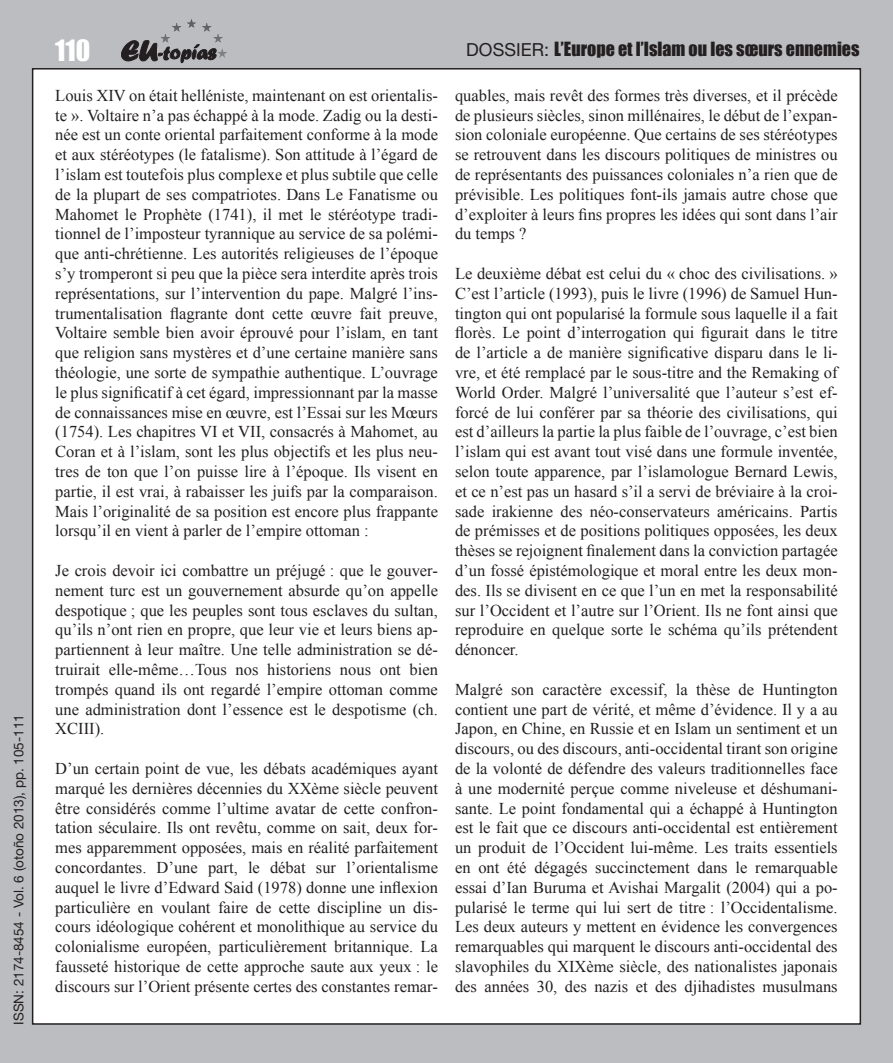
<style>
.page{position:relative;width:893px;height:1063px;background:#bcbdc0}
.page>*{position:absolute;margin:0;border:0;box-sizing:border-box;transform-origin:0 0}
.t1{font:27px "Impact";color:#fff}
.t2{font:18px "Impact";color:#231f20}
.t3{font:16.5px/19.8px "Times New Roman";color:#231f20;text-align:justify}
.t4{font:13.5px "Helvetica Neue";color:#231f20}
.s1{font-family:"Helvetica Neue"}
</style>
<div class="page">
<div style="left:33px;top:69px;width:827px;height:955px;background:#fff"></div>
<svg style="left:121px;top:40px;width:95px;height:23px"></svg>
<hr style="left:161px;top:19px;width:66px;height:1px;background:#58595b">
<hr style="left:161px;top:20px;width:66px;height:1px;background:#59595c">
<hr style="left:161px;top:21px;width:66px;height:1px;background:#5a5a5d">
<hr style="left:161px;top:22px;width:66px;height:1px;background:#5c5c5f">
<hr style="left:161px;top:23px;width:66px;height:1px;background:#5d5d60">
<hr style="left:161px;top:24px;width:66px;height:1px;background:#5f5f62">
<hr style="left:161px;top:25px;width:66px;height:1px;background:#606063">
<hr style="left:161px;top:26px;width:66px;height:1px;background:#626265">
<hr style="left:161px;top:27px;width:66px;height:1px;background:#636366">
<hr style="left:161px;top:28px;width:66px;height:1px;background:#646467">
<hr style="left:161px;top:29px;width:66px;height:1px;background:#656568">
<hr style="left:161px;top:30px;width:66px;height:1px;background:#666669">
<hr style="left:161px;top:31px;width:66px;height:1px;background:#67676a">
<hr style="left:161px;top:32px;width:66px;height:1px;background:#68686b">
<hr style="left:161px;top:33px;width:66px;height:1px;background:#696a6d">
<hr style="left:161px;top:34px;width:66px;height:1px;background:#6a6b6e">
<hr style="left:161px;top:35px;width:66px;height:1px;background:#6c6c6f">
<hr style="left:161px;top:36px;width:66px;height:1px;background:#6c6d70">
<hr style="left:161px;top:37px;width:66px;height:1px;background:#6e6f72">
<hr style="left:161px;top:38px;width:66px;height:1px;background:#6f7073">
<hr style="left:161px;top:39px;width:66px;height:1px;background:#707174">
<hr style="left:161px;top:40px;width:66px;height:1px;background:#717275">
<hr style="left:161px;top:41px;width:66px;height:1px;background:#727376">
<hr style="left:161px;top:42px;width:66px;height:1px;background:#737477">
<hr style="left:161px;top:43px;width:66px;height:1px;background:#747578">
<hr style="left:161px;top:44px;width:66px;height:1px;background:#75777a">
<hr style="left:161px;top:45px;width:66px;height:1px;background:#76787b">
<hr style="left:161px;top:46px;width:66px;height:1px;background:#78797c">
<hr style="left:161px;top:47px;width:66px;height:1px;background:#787a7d">
<hr style="left:161px;top:48px;width:66px;height:1px;background:#7a7c7f">
<hr style="left:161px;top:49px;width:66px;height:1px;background:#7b7d80">
<hr style="left:161px;top:50px;width:66px;height:1px;background:#7b7d80">
<hr style="left:161px;top:51px;width:66px;height:1px;background:#7d7f82">
<hr style="left:161px;top:52px;width:66px;height:1px;background:#7e8083">
<hr style="left:161px;top:53px;width:66px;height:1px;background:#7f8184">
<hr style="left:161px;top:54px;width:66px;height:1px;background:#818386">
<hr style="left:161px;top:55px;width:66px;height:1px;background:#818386">
<hr style="left:161px;top:56px;width:66px;height:1px;background:#828487">
<hr style="left:161px;top:57px;width:66px;height:1px;background:#848689">
<p class="t4" style="left:11px;top:1025px;width:312px;rotate:-90deg">ISSN: 2174-8454 - Vol. 6 (otoño 2013), pp. 105-111</p>
<h1 class="t1" style="left:55px;top:29px;width:37px">110</h1>
<p class="t2" style="left:466px;top:35px;width:395px"><span class="s1">DOSSIER:</span> L’Europe et l’Islam ou les sœurs ennemies</p>
<p class="t3" style="left:55px;top:85px;width:384px">Louis XIV on était helléniste, maintenant on est orientalis&shy;te ». Voltaire n’a pas échappé à la mode. Zadig ou la desti&shy;née est un conte oriental parfaitement conforme à la mode et aux stéréotypes (le fatalisme). Son attitude à l’égard de l’islam est toutefois plus complexe et plus subtile que celle de la plupart de ses compatriotes. Dans Le Fanatisme ou Mahomet le Prophète (1741), il met le stéréotype tradi&shy;tionnel de l’imposteur tyrannique au service de sa polémi&shy;que anti-chrétienne. Les autorités religieuses de l’époque s’y tromperont si peu que la pièce sera interdite après trois représentations, sur l’intervention du pape. Malgré l’ins&shy;trumentalisation flagrante dont cette œuvre fait preuve, Voltaire semble bien avoir éprouvé pour l’islam, en tant que religion sans mystères et d’une certaine manière sans théologie, une sorte de sympathie authentique. L’ouvrage le plus significatif à cet égard, impressionnant par la masse de connaissances mise en œuvre, est l’Essai sur les Mœurs (1754). Les chapitres VI et VII, consacrés à Mahomet, au Coran et à l’islam, sont les plus objectifs et les plus neu&shy;tres de ton que l’on puisse lire à l’époque. Ils visent en partie, il est vrai, à rabaisser les juifs par la comparaison.<br>Mais l’originalité de sa position est encore plus frappante lorsqu’il en vient à parler de l’empire ottoman :</p>
<p class="t3" style="left:55px;top:560px;width:384px">Je crois devoir ici combattre un préjugé : que le gouver&shy;nement turc est un gouvernement absurde qu’on appelle despotique ; que les peuples sont tous esclaves du sultan, qu’ils n’ont rien en propre, que leur vie et leurs biens ap&shy;partiennent à leur maître. Une telle administration se dé&shy;truirait elle-même…Tous nos historiens nous ont bien trompés quand ils ont regardé l’empire ottoman comme une administration dont l’essence est le despotisme (ch.<br>XCIII).</p>
<p class="t3" style="left:55px;top:758px;width:384px">D’un certain point de vue, les débats académiques ayant marqué les dernières décennies du XXème siècle peuvent être considérés comme l’ultime avatar de cette confron&shy;tation séculaire. Ils ont revêtu, comme on sait, deux for&shy;mes apparemment opposées, mais en réalité parfaitement concordantes. D’une part, le débat sur l’orientalisme auquel le livre d’Edward Said (1978) donne une inflexion particulière en voulant faire de cette discipline un dis&shy;cours idéologique cohérent et monolithique au service du colonialisme européen, particulièrement britannique. La fausseté historique de cette approche saute aux yeux : le discours sur l’Orient présente certes des constantes remar-</p>
<p class="t3" style="left:455px;top:85px;width:384px">quables, mais revêt des formes très diverses, et il précède de plusieurs siècles, sinon millénaires, le début de l’expan&shy;sion coloniale européenne. Que certains de ses stéréotypes se retrouvent dans les discours politiques de ministres ou de représentants des puissances coloniales n’a rien que de prévisible. Les politiques font-ils jamais autre chose que d’exploiter à leurs fins propres les idées qui sont dans l’air du temps ?</p>
<p class="t3" style="left:455px;top:263px;width:384px">Le deuxième débat est celui du « choc des civilisations. » C’est l’article (1993), puis le livre (1996) de Samuel Hun&shy;tington qui ont popularisé la formule sous laquelle il a fait florès. Le point d’interrogation qui figurait dans le titre de l’article a de manière significative disparu dans le li&shy;vre, et été remplacé par le sous-titre and the Remaking of World Order. Malgré l’universalité que l’auteur s’est ef&shy;forcé de lui conférer par sa théorie des civilisations, qui est d’ailleurs la partie la plus faible de l’ouvrage, c’est bien l’islam qui est avant tout visé dans une formule inventée, selon toute apparence, par l’islamologue Bernard Lewis, et ce n’est pas un hasard s’il a servi de bréviaire à la croi&shy;sade irakienne des néo-conservateurs américains. Partis de prémisses et de positions politiques opposées, les deux thèses se rejoignent finalement dans la conviction partagée d’un fossé épistémologique et moral entre les deux mon&shy;des. Ils se divisent en ce que l’un en met la responsabilité sur l’Occident et l’autre sur l’Orient. Ils ne font ainsi que reproduire en quelque sorte le schéma qu’ils prétendent dénoncer.</p>
<p class="t3" style="left:455px;top:679px;width:384px">Malgré son caractère excessif, la thèse de Huntington contient une part de vérité, et même d’évidence. Il y a au Japon, en Chine, en Russie et en Islam un sentiment et un discours, ou des discours, anti-occidental tirant son origine de la volonté de défendre des valeurs traditionnelles face à une modernité perçue comme niveleuse et déshumani&shy;sante. Le point fondamental qui a échappé à Huntington est le fait que ce discours anti-occidental est entièrement un produit de l’Occident lui-même. Les traits essentiels en ont été dégagés succinctement dans le remarquable essai d’Ian Buruma et Avishai Margalit (2004) qui a po&shy;pularisé le terme qui lui sert de titre : l’Occidentalisme.<br>Les deux auteurs y mettent en évidence les convergences remarquables qui marquent le discours anti-occidental des slavophiles du XIXème siècle, des nationalistes japonais des années 30, des nazis et des djihadistes musulmans</p>
</div>
